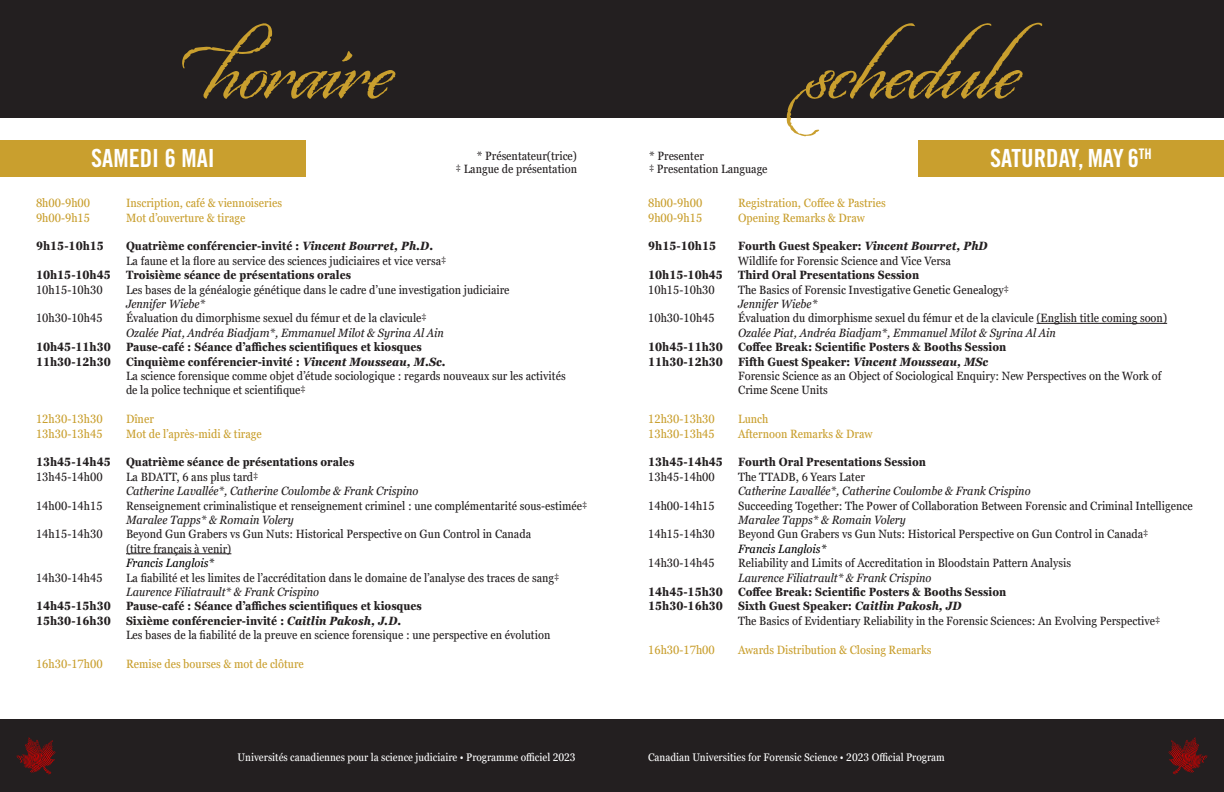
<style>
.page{position:relative;width:1224px;height:792px;background:#fff}
.page>*{position:absolute;margin:0;border:0;box-sizing:border-box;transform-origin:0 0}
.t1{font:100px "Origins";color:#c99f2e}
.t2{font:25px "Trade Gothic Bold Cond Twenty";color:#fff}
.t3{font:condensed 12px/14.4px "Georgia Pro";color:#231f20}
.t4{font:700 condensed 12px "Georgia Pro";color:#231f20}
.t5{font:italic condensed 12px "Georgia Pro";color:#231f20}
.t6{font:condensed 12px "Georgia Pro";color:#c99f2e}
.t7{font:italic 700 condensed 12px "Georgia Pro";color:#231f20}
.t8{font:italic condensed 12px "Georgia Pro";color:#000}
.t9{font:condensed 11px "Georgia Pro";color:#fff}
.s1{font-style:italic}
.s2{font-style:normal}
</style>
<div class="page">
<div style="left:0;top:719px;width:1224px;height:73px;background:#231f20"></div>
<svg style="left:1169px;top:738px;width:38px;height:36px"></svg>
<svg style="left:17px;top:738px;width:38px;height:36px"></svg>
<div style="left:0;top:0;width:1224px;height:118px;background:#231f20"></div>
<hr style="left:126px;top:553px;width:105px;height:1px;background:#231f20">
<div style="left:918px;top:140px;width:306px;height:36px;background:#c99f2e"></div>
<div style="left:0;top:140px;width:306px;height:36px;background:#c99f2e"></div>
<hr style="left:1036px;top:323px;width:131px;height:1px;background:#231f20">
<p class="t1" style="left:206px;top:5px;width:188px">horaire</p>
<p class="t1" style="left:806px;top:5px;width:216px">schedule</p>
<p class="t2" style="left:990px;top:143px;width:163px">SATURDAY, MAY 6<sup>TH</sup></p>
<p class="t2" style="left:91px;top:143px;width:125px">SAMEDI 6 MAI</p>
<p class="t3" style="left:649px;top:150px;width:56px">* Presenter</p>
<p class="t3" style="left:649px;top:162px;width:120px">‡ Presentation Language</p>
<p class="t6" style="left:648px;top:196px;width:56px">8h00-9h00</p>
<p class="t6" style="left:648px;top:211px;width:56px">9h00-9h15</p>
<p class="t4" style="left:648px;top:239px;width:70px">9h15-10h15</p>
<p class="t4" style="left:648px;top:268px;width:76px">10h15-10h45</p>
<p class="t3" style="left:648px;top:283px;width:68px">10h15-10h30</p>
<p class="t3" style="left:648px;top:311px;width:68px">10h30-10h45</p>
<p class="t4" style="left:648px;top:340px;width:76px">10h45-11h30</p>
<p class="t4" style="left:648px;top:354px;width:76px">11h30-12h30</p>
<p class="t3" style="left:477px;top:150px;width:102px">* Présentateur(trice)</p>
<p class="t3" style="left:456px;top:162px;width:123px">‡ Langue de présentation</p>
<p class="t6" style="left:738px;top:196px;width:149px">Registration, Coffee &amp; Pastries</p>
<p class="t6" style="left:738px;top:211px;width:128px">Opening Remarks &amp; Draw</p>
<p class="t4" style="left:738px;top:239px;width:251px">Fourth Guest Speaker: <span class="s1">Vincent Bourret, PhD</span></p>
<p class="t3" style="left:738px;top:254px;width:214px">Wildlife for Forensic Science and Vice Versa</p>
<p class="t4" style="left:738px;top:268px;width:183px">Third Oral Presentations Session</p>
<p class="t3" style="left:738px;top:283px;width:273px">The Basics of Forensic Investigative Genetic Genealogy‡</p>
<p class="t5" style="left:738px;top:297px;width:81px">Jennifer Wiebe*</p>
<p class="t3" style="left:738px;top:311px;width:431px">Évaluation du dimorphisme sexuel du fémur et de la clavicule (English title coming soon)</p>
<p class="t5" style="left:738px;top:326px;width:319px">Ozalée Piat, Andréa Biadjam*, Emmanuel Milot &amp; Syrina Al Ain</p>
<p class="t4" style="left:738px;top:340px;width:270px">Coffee Break: Scientific Posters &amp; Booths Session</p>
<p class="t7" style="left:738px;top:355px;width:252px"><span class="s2">Fifth Guest Speaker:</span> Vincent Mousseau, MSc</p>
<p class="t3" style="left:738px;top:369px;width:425px">Forensic Science as an Object of Sociological Enquiry: New Perspectives on the Work of<br>Crime Scene Units</p>
<p class="t6" style="left:738px;top:412px;width:32px">Lunch</p>
<p class="t6" style="left:738px;top:427px;width:136px">Afternoon Remarks &amp; Draw</p>
<p class="t4" style="left:738px;top:455px;width:189px">Fourth Oral Presentations Session</p>
<p class="t3" style="left:738px;top:470px;width:128px">The TTADB, 6 Years Later</p>
<p class="t5" style="left:738px;top:484px;width:294px">Catherine Lavallée*, Catherine Coulombe &amp; Frank Crispino</p>
<p class="t3" style="left:738px;top:499px;width:456px">Succeeding Together: The Power of Collaboration Between Forensic and Criminal Intelligence</p>
<p class="t5" style="left:738px;top:513px;width:169px">Maralee Tapps* &amp; Romain Volery</p>
<p class="t3" style="left:738px;top:527px;width:412px">Beyond Gun Grabers vs Gun Nuts: Historical Perspective on Gun Control in Canada‡</p>
<p class="t8" style="left:738px;top:542px;width:90px">Francis Langlois*</p>
<p class="t3" style="left:738px;top:556px;width:334px">Reliability and Limits of Accreditation in Bloodstain Pattern Analysis</p>
<p class="t5" style="left:738px;top:571px;width:195px">Laurence Filiatrault* &amp; Frank Crispino</p>
<p class="t4" style="left:738px;top:585px;width:270px">Coffee Break: Scientific Posters &amp; Booths Session</p>
<p class="t4" style="left:738px;top:599px;width:225px">Sixth Guest Speaker: <span class="s1">Caitlin Pakosh, JD</span></p>
<p class="t3" style="left:738px;top:614px;width:424px">The Basics of Evidentiary Reliability in the Forensic Sciences: An Evolving Perspective‡</p>
<p class="t6" style="left:738px;top:643px;width:195px">Awards Distribution &amp; Closing Remarks</p>
<p class="t6" style="left:36px;top:196px;width:56px">8h00-9h00</p>
<p class="t6" style="left:36px;top:211px;width:56px">9h00-9h15</p>
<p class="t4" style="left:36px;top:239px;width:70px">9h15-10h15</p>
<p class="t4" style="left:36px;top:268px;width:76px">10h15-10h45</p>
<p class="t3" style="left:36px;top:283px;width:68px">10h15-10h30</p>
<p class="t3" style="left:36px;top:311px;width:68px">10h30-10h45</p>
<p class="t4" style="left:36px;top:340px;width:76px">10h45-11h30</p>
<p class="t4" style="left:36px;top:354px;width:76px">11h30-12h30</p>
<p class="t6" style="left:126px;top:196px;width:157px">Inscription, café &amp; viennoiseries</p>
<p class="t6" style="left:126px;top:211px;width:121px">Mot d’ouverture &amp; tirage</p>
<p class="t4" style="left:126px;top:239px;width:309px">Quatrième conférencier-invité : <span class="s1">Vincent Bourret, Ph.D.</span></p>
<p class="t3" style="left:126px;top:254px;width:322px">La faune et la flore au service des sciences judiciaires et vice versa‡</p>
<p class="t4" style="left:126px;top:268px;width:227px">Troisième séance de présentations orales</p>
<p class="t3" style="left:126px;top:283px;width:385px">Les bases de la généalogie génétique dans le cadre d’une investigation judiciaire</p>
<p class="t5" style="left:126px;top:297px;width:81px">Jennifer Wiebe*</p>
<p class="t3" style="left:126px;top:311px;width:302px">Évaluation du dimorphisme sexuel du fémur et de la clavicule‡</p>
<p class="t5" style="left:126px;top:326px;width:319px">Ozalée Piat, Andréa Biadjam*, Emmanuel Milot &amp; Syrina Al Ain</p>
<p class="t4" style="left:126px;top:340px;width:297px">Pause-café : Séance d’affiches scientifiques et kiosques</p>
<p class="t4" style="left:126px;top:354px;width:321px">Cinquième conférencier-invité : <span class="s1">Vincent Mousseau, M.Sc.</span></p>
<p class="t3" style="left:126px;top:369px;width:441px">La science forensique comme objet d’étude sociologique : regards nouveaux sur les activités de la police technique et scientifique‡</p>
<p class="t6" style="left:126px;top:412px;width:29px">Dîner</p>
<p class="t6" style="left:126px;top:427px;width:137px">Mot de l’après-midi &amp; tirage</p>
<p class="t4" style="left:126px;top:455px;width:230px">Quatrième séance de présentations orales</p>
<p class="t3" style="left:126px;top:470px;width:134px">La BDATT, 6 ans plus tard‡</p>
<p class="t5" style="left:126px;top:484px;width:294px">Catherine Lavallée*, Catherine Coulombe &amp; Frank Crispino</p>
<p class="t3" style="left:126px;top:499px;width:463px">Renseignement criminalistique et renseignement criminel : une complémentarité sous-estimée‡</p>
<p class="t5" style="left:126px;top:513px;width:169px">Maralee Tapps* &amp; Romain Volery</p>
<p class="t3" style="left:126px;top:527px;width:407px">Beyond Gun Grabers vs Gun Nuts: Historical Perspective on Gun Control in Canada (titre français à venir)</p>
<p class="t8" style="left:126px;top:556px;width:90px">Francis Langlois*</p>
<p class="t3" style="left:126px;top:571px;width:435px">La fiabilité et les limites de l’accréditation dans le domaine de l’analyse des traces de sang‡</p>
<p class="t5" style="left:126px;top:585px;width:195px">Laurence Filiatrault* &amp; Frank Crispino</p>
<p class="t4" style="left:126px;top:599px;width:297px">Pause-café : Séance d’affiches scientifiques et kiosques</p>
<p class="t4" style="left:126px;top:613px;width:277px">Sixième conférencier-invité : <span class="s1">Caitlin Pakosh, J.D.</span></p>
<p class="t3" style="left:126px;top:628px;width:426px">Les bases de la fiabilité de la preuve en science forensique : une perspective en évolution</p>
<p class="t6" style="left:126px;top:657px;width:179px">Remise des bourses &amp; mot de clôture</p>
<p class="t6" style="left:36px;top:412px;width:68px">12h30-13h30</p>
<p class="t6" style="left:36px;top:427px;width:68px">13h30-13h45</p>
<p class="t4" style="left:36px;top:455px;width:76px">13h45-14h45</p>
<p class="t3" style="left:36px;top:470px;width:68px">13h45-14h00</p>
<p class="t3" style="left:36px;top:499px;width:68px">14h00-14h15</p>
<p class="t3" style="left:36px;top:527px;width:68px">14h15-14h30</p>
<p class="t3" style="left:36px;top:571px;width:68px">14h30-14h45</p>
<p class="t4" style="left:36px;top:599px;width:76px">14h45-15h30</p>
<p class="t4" style="left:36px;top:613px;width:76px">15h30-16h30</p>
<p class="t6" style="left:36px;top:657px;width:68px">16h30-17h00</p>
<p class="t6" style="left:648px;top:412px;width:68px">12h30-13h30</p>
<p class="t6" style="left:648px;top:427px;width:68px">13h30-13h45</p>
<p class="t4" style="left:648px;top:455px;width:76px">13h45-14h45</p>
<p class="t3" style="left:648px;top:470px;width:68px">13h45-14h00</p>
<p class="t3" style="left:648px;top:499px;width:68px">14h00-14h15</p>
<p class="t3" style="left:648px;top:527px;width:68px">14h15-14h30</p>
<p class="t3" style="left:648px;top:556px;width:68px">14h30-14h45</p>
<p class="t4" style="left:648px;top:585px;width:76px">14h45-15h30</p>
<p class="t4" style="left:648px;top:599px;width:76px">15h30-16h30</p>
<p class="t6" style="left:648px;top:643px;width:68px">16h30-17h00</p>
<p class="t9" style="left:238px;top:751px;width:340px">Universités canadiennes pour la science judiciaire • Programme officiel 2023</p>
<p class="t9" style="left:648px;top:751px;width:298px">Canadian Universities for Forensic Science • 2023 Official Program</p>
</div>
